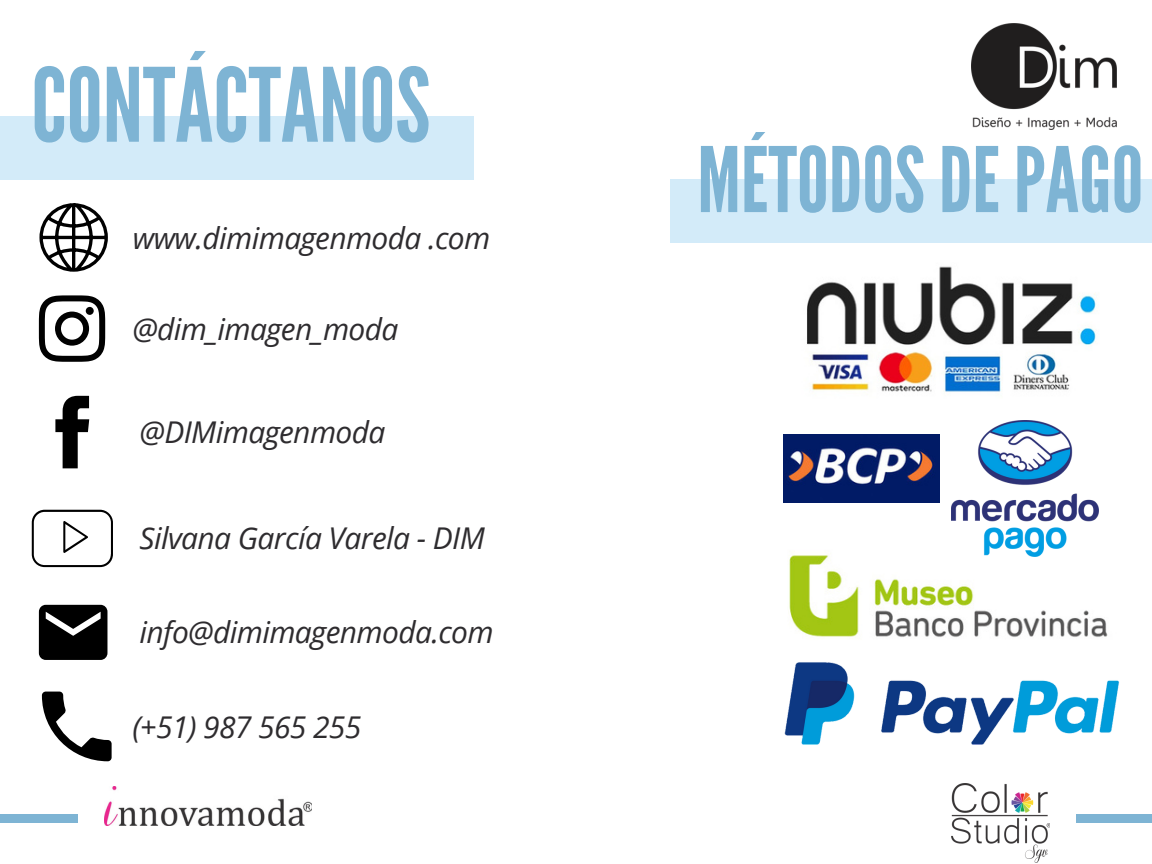
<style>
.page{position:relative;width:1152px;height:864px;background:#fff}
.page>*{position:absolute;margin:0;border:0;box-sizing:border-box;transform-origin:0 0}
.t1{font:102px "League Gothic";color:#7eb4d4}
.t2{font:90px "League Gothic";color:#7eb4d4}
.t3{font:italic 30px "Open Sans";letter-spacing:-.02em;color:#2e2c2f}
</style>
<div class="page">
<div style="left:0;top:815px;width:78px;height:8px;background:#7eb4d4"></div>
<div style="left:1077px;top:815px;width:75px;height:8px;background:#7eb4d4"></div>
<div style="left:0;top:116px;width:473px;height:63px;background:#d3ebf9"></div>
<img style="left:952px;top:783px;width:98px;height:80px">
<img style="left:105px;top:786px;width:207px;height:40px">
<img style="left:972px;top:24px;width:145px;height:105px">
<svg style="left:39px;top:295px;width:66px;height:67px"></svg>
<div style="left:86px;top:307px;width:8px;height:8px;background:#010101;border-radius:50%"></div>
<svg style="left:55px;top:396px;width:34px;height:72px"></svg>
<svg style="left:32px;top:510px;width:81px;height:57px"></svg>
<svg style="left:39px;top:605px;width:68px;height:55px;background:#1c1c1c"></svg>
<svg style="left:42px;top:692px;width:70px;height:69px"></svg>
<svg style="left:39px;top:203px;width:69px;height:69px"></svg>
<div style="left:671px;top:179px;width:481px;height:63px;background:#d3ebf9"></div>
<img style="left:789px;top:554px;width:319px;height:83px">
<img style="left:952px;top:420px;width:146px;height:137px">
<img style="left:807px;top:266px;width:289px;height:126px">
<img style="left:784px;top:662px;width:336px;height:83px">
<img style="left:783px;top:435px;width:157px;height:67px">
<p class="t1" style="left:31px;top:46px;width:401px">CONTÁCTANOS</p>
<p class="t3" style="left:133px;top:217px;width:359px">www.dimimagenmoda .com</p>
<p class="t3" style="left:132px;top:308px;width:268px">@dim_imagen_moda</p>
<p class="t3" style="left:140px;top:411px;width:247px">@DIMimagenmoda</p>
<p class="t3" style="left:140px;top:517px;width:347px">Silvana García Varela - DIM</p>
<p class="t3" style="left:140px;top:611px;width:356px">info@dimimagenmoda.com</p>
<p class="t3" style="left:132px;top:705px;width:231px">(+51) 987 565 255</p>
<h2 class="t2" style="left:697px;top:128px;width:448px">MÉTODOSDEPAGO</h2>
</div>
